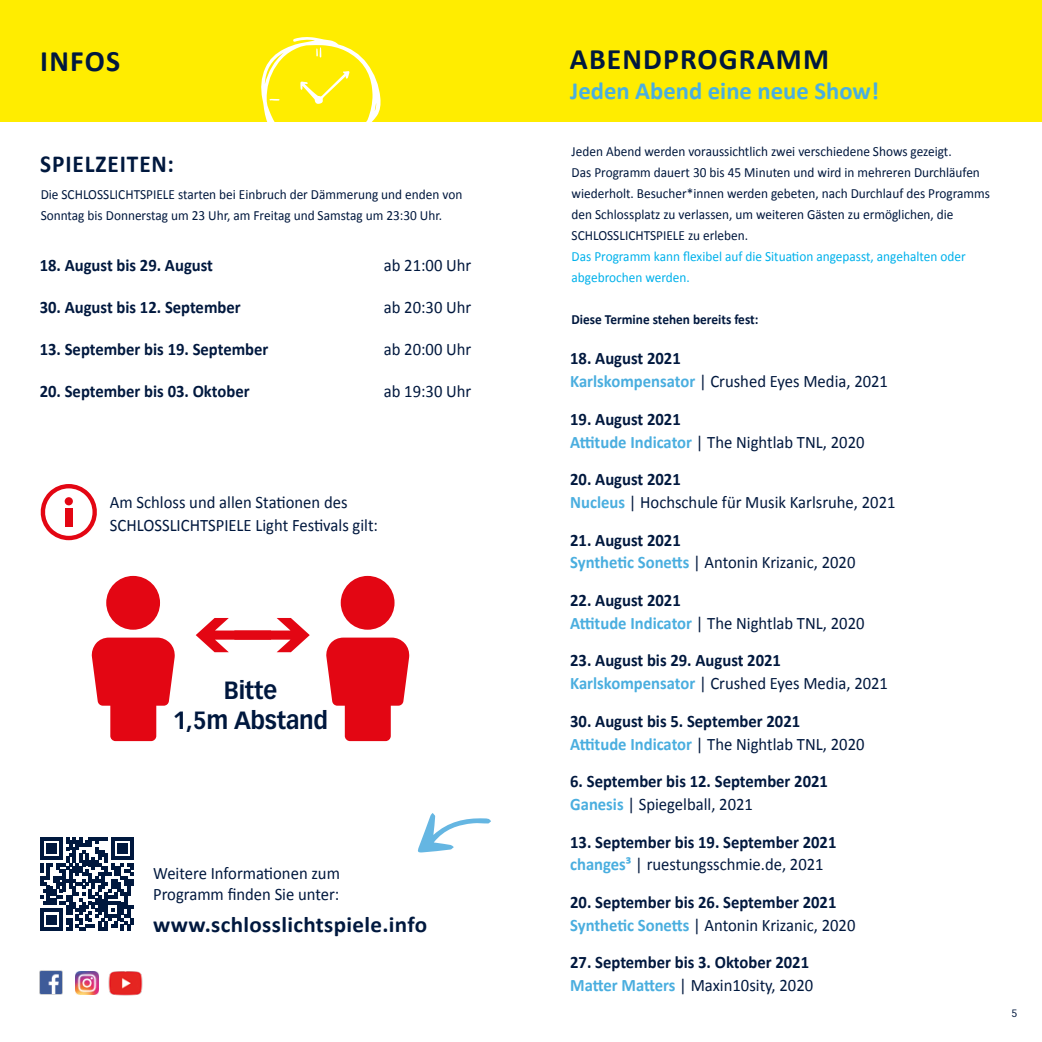
<style>
.page{position:relative;width:1042px;height:1042px;background:#fff}
.page>*{position:absolute;margin:0;border:0;box-sizing:border-box;transform-origin:0 0}
.t1{font:700 29.75px "Calibri";letter-spacing:.035em;color:#00183e}
.t2{font:700 24.68px "Calibri";color:#4aaedf}
.t3{font:700 24.5px/29.2px "Vectora LT Pro";letter-spacing:-.01em;color:#00183e;text-align:center;scale:.95 1}
.t4{font:700 24.5px "Calibri";letter-spacing:.04em;color:#00183e;scale:.95 1}
.t5{font:700 22.4px "Calibri";letter-spacing:.015em;color:#00183e}
.t6{font:700 17.5px/22.8px "Calibri";color:#00183e;scale:.95 1}
.t7{font:17.5px/22.8px "Calibri";color:#00183e;scale:.95 1}
.t8{font:14px/21px "Calibri";color:#00183e;scale:.95 1}
.t9{font:14px/21px "Calibri";color:#00b1eb;scale:.95 1}
.t10{font:700 14px "Calibri";color:#00183e;scale:.95 1}
.t11{font:10.5px "Vectora LT Pro";color:#00183e}
.s1{font-weight:700}
.s2{font-weight:700;color:#4aaedf}
.s3{color:#4aaedf}
.s4{font-weight:400}
</style>
<div class="page">
<div style="left:0;top:0;width:1042px;height:122px;background:#ffed00"></div>
<img style="left:39px;top:970px;width:24px;height:25px">
<img style="left:76px;top:971px;width:23px;height:23px">
<img style="left:108px;top:971px;width:35px;height:25px">
<svg style="left:40px;top:837px;width:94px;height:94px"></svg>
<svg style="left:417px;top:813px;width:74px;height:40px"></svg>
<svg style="left:261px;top:37px;width:120px;height:85px"></svg>
<svg style="left:91px;top:637px;width:84px;height:104px"></svg>
<div style="left:106px;top:576px;width:54px;height:54px;background:#e30613;border-radius:50%"></div>
<svg style="left:326px;top:637px;width:83px;height:104px"></svg>
<div style="left:341px;top:576px;width:53px;height:54px;background:#e30613;border-radius:50%"></div>
<svg style="left:196px;top:618px;width:114px;height:34px"></svg>
<svg style="left:40px;top:484px;width:57px;height:56px"></svg>
<div style="left:65px;top:497px;width:8px;height:8px;background:#e30613;border-radius:50%"></div>
<div style="left:65px;top:508px;width:8px;height:19px;background:#e30613"></div>
<h1 class="t1" style="left:40px;top:40px;width:81px">INFOS</h1>
<h3 class="t4" style="left:40px;top:146px;width:142px">SPIELZEITEN:</h3>
<p class="t8" style="left:41px;top:183px;width:445px">Die SCHLOSSLICHTSPIELE starten bei Einbruch der Dämmerung und enden von<br>Sonntag bis Donnerstag um 23 Uhr, am Freitag und Samstag um 23:30 Uhr.</p>
<p class="t6" style="left:40px;top:253px;width:184px">18. August bis 29. August</p>
<p class="t7" style="left:384px;top:253px;width:94px">ab 21:00 Uhr</p>
<p class="t6" style="left:40px;top:295px;width:213px">30. August bis 12. September</p>
<p class="t7" style="left:384px;top:295px;width:94px">ab 20:30 Uhr</p>
<p class="t6" style="left:40px;top:337px;width:242px">13. September bis 19. September</p>
<p class="t7" style="left:384px;top:337px;width:94px">ab 20:00 Uhr</p>
<p class="t6" style="left:40px;top:379px;width:222px">20. September bis 03. Oktober</p>
<p class="t7" style="left:384px;top:379px;width:94px">ab 19:30 Uhr</p>
<p class="t7" style="left:110px;top:490px;width:284px">Am Schloss und allen Stationen des<br>SCHLOSSLICHTSPIELE Light Festivals gilt:</p>
<h3 class="t3" style="left:173px;top:676px;width:165px">Bitte<br>1,5m Abstand</h3>
<p class="t7" style="left:153px;top:862px;width:198px;line-height:21px">Weitere Informationen zum<br>Programm finden Sie unter:</p>
<p class="t5" style="left:153px;top:908px;width:276px">www.schlosslichtspiele.info</p>
<h1 class="t1" style="left:570px;top:38px;width:261px">ABENDPROGRAMM</h1>
<h2 class="t2" style="left:570px;top:73px;width:310px">Jeden Abend eine neue Show!</h2>
<p class="t8" style="left:571px;top:140px;width:442px">Jeden Abend werden voraussichtlich zwei verschiedene Shows gezeigt.<br>Das Programm dauert 30 bis 45 Minuten und wird in mehreren Durchläufen wiederholt. Besucher*innen werden gebeten, nach Durchlauf des Programms den Schlossplatz zu verlassen, um weiteren Gästen zu ermöglichen, die SCHLOSSLICHTSPIELE zu erleben.</p>
<p class="t9" style="left:571px;top:245px;width:416px">Das Programm kann flexibel auf die Situation angepasst, angehalten oder abgebrochen werden.</p>
<p class="t10" style="left:571px;top:309px;width:198px">Diese Termine stehen bereits fest:</p>
<p class="t7" style="left:570px;top:347px;width:336px"><span class="s1">18. August 2021<br></span><span class="s2">Karlskompensator</span> | Crushed Eyes Media, 2021</p>
<p class="t7" style="left:570px;top:407px;width:311px"><span class="s1">19. August 2021<br></span><span class="s2">Attitude Indicator</span> | The Nightlab TNL, 2020</p>
<p class="t7" style="left:570px;top:467px;width:344px"><span class="s1">20. August 2021<br></span><span class="s2">Nucleus</span> | Hochschule für Musik Karlsruhe, 2021</p>
<p class="t7" style="left:570px;top:528px;width:302px"><span class="s1">21. August 2021<br></span><span class="s2">Synthetic Sonetts</span> | Antonin Krizanic, 2020</p>
<p class="t7" style="left:570px;top:588px;width:311px"><span class="s1">22. August 2021<br></span><span class="s2">Attitude Indicator</span> | The Nightlab TNL, 2020</p>
<p class="t6" style="left:570px;top:648px;width:336px">23. August bis 29. August 2021<br><span class="s3">Karlskompensator</span> <span class="s4">| Crushed Eyes Media, 2021</span></p>
<p class="t6" style="left:570px;top:709px;width:311px">30. August bis 5. September 2021<br><span class="s3">Attitude Indicator</span> <span class="s4">| The Nightlab TNL, 2020</span></p>
<p class="t6" style="left:570px;top:769px;width:273px">6. September bis 12. September 2021<br><span class="s3">Ganesis</span> <span class="s4">| Spiegelball, 2021</span></p>
<p class="t6" style="left:570px;top:830px;width:282px">13. September bis 19. September 2021 <span class="s3">changes³</span> <span class="s4">| ruestungsschmie.de, 2021</span></p>
<p class="t6" style="left:570px;top:890px;width:302px">20. September bis 26. September 2021<br><span class="s3">Synthetic Sonetts</span> <span class="s4">| Antonin Krizanic, 2020</span></p>
<p class="t6" style="left:570px;top:950px;width:257px">27. September bis 3. Oktober 2021<br><span class="s3">Matter Matters</span> <span class="s4">| Maxin10sity, 2020</span></p>
<p class="t11" style="left:1011px;top:1007px;width:7px">5</p>
</div>
